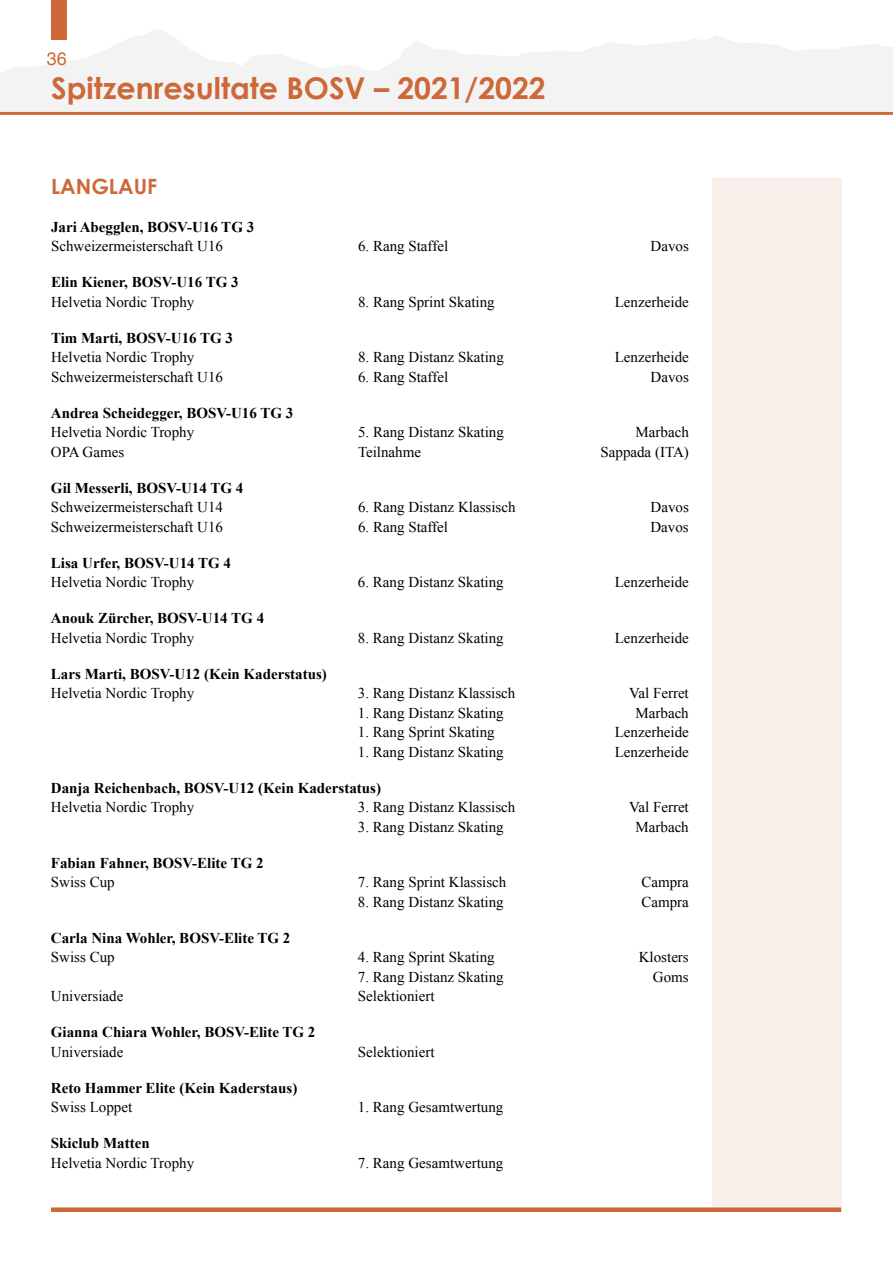
<style>
.page{position:relative;width:893px;height:1263px;background:#fff}
.page>*{position:absolute;margin:0;border:0;box-sizing:border-box;transform-origin:0 0}
.t1{font:700 30px "Century Gothic";color:#cd6839}
.t2{font:700 21px "Century Gothic";color:#cd6839}
.t3{font:18px "Helvetica";color:#cd6839}
.t4{font:15px "Times New Roman";color:#000}
.t5{font:700 15px "Times New Roman";color:#000}
</style>
<div class="page">
<svg style="left:0;top:30px;width:893px;height:82px;fill:#f3f3f3"></svg>
<div style="left:51px;top:0;width:16px;height:40px;background:#cd6839"></div>
<svg style="left:0;top:112px;width:893px;height:3px;background:#cf6e41"></svg>
<div style="left:713px;top:179px;width:129px;height:1033px;background:#faf0eb"></div>
<svg style="left:51px;top:1207px;width:790px;height:5px;background:#d1764c"></svg>
<p class="t3" style="left:47px;top:45px;width:22px">36</p>
<h1 class="t1" style="left:51px;top:69px;width:496px">Spitzenresultate BOSV – 2021/2022</h1>
<h2 class="t2" style="left:51px;top:174px;width:108px">LANGLAUF</h2>
<p class="t5" style="left:51px;top:216px;width:205px">Jari Abegglen, BOSV-U16 TG 3</p>
<p class="t4" style="left:51px;top:236px;width:174px">Schweizermeisterschaft U16</p>
<p class="t4" style="left:358px;top:236px;width:92px">6. Rang Staffel</p>
<p class="t4" style="left:650px;top:236px;width:40px">Davos</p>
<p class="t5" style="left:51px;top:272px;width:189px">Elin Kiener, BOSV-U16 TG 3</p>
<p class="t4" style="left:51px;top:292px;width:145px">Helvetia Nordic Trophy</p>
<p class="t4" style="left:358px;top:292px;width:138px">8. Rang Sprint Skating</p>
<p class="t4" style="left:615px;top:292px;width:76px">Lenzerheide</p>
<p class="t5" style="left:51px;top:327px;width:184px">Tim Marti, BOSV-U16 TG 3</p>
<p class="t4" style="left:51px;top:347px;width:145px">Helvetia Nordic Trophy</p>
<p class="t4" style="left:358px;top:347px;width:147px">8. Rang Distanz Skating</p>
<p class="t4" style="left:615px;top:347px;width:76px">Lenzerheide</p>
<p class="t4" style="left:51px;top:367px;width:174px">Schweizermeisterschaft U16</p>
<p class="t4" style="left:358px;top:367px;width:92px">6. Rang Staffel</p>
<p class="t4" style="left:650px;top:367px;width:40px">Davos</p>
<p class="t5" style="left:51px;top:402px;width:244px">Andrea Scheidegger, BOSV-U16 TG 3</p>
<p class="t4" style="left:51px;top:422px;width:145px">Helvetia Nordic Trophy</p>
<p class="t4" style="left:358px;top:422px;width:147px">5. Rang Distanz Skating</p>
<p class="t4" style="left:635px;top:422px;width:55px">Marbach</p>
<p class="t4" style="left:51px;top:442px;width:75px">OPA Games</p>
<p class="t4" style="left:358px;top:442px;width:65px">Teilnahme</p>
<p class="t4" style="left:600px;top:442px;width:90px">Sappada (ITA)</p>
<p class="t5" style="left:51px;top:477px;width:194px">Gil Messerli, BOSV-U14 TG 4</p>
<p class="t4" style="left:51px;top:497px;width:174px">Schweizermeisterschaft U14</p>
<p class="t4" style="left:358px;top:497px;width:159px">6. Rang Distanz Klassisch</p>
<p class="t4" style="left:650px;top:497px;width:40px">Davos</p>
<p class="t4" style="left:51px;top:517px;width:174px">Schweizermeisterschaft U16</p>
<p class="t4" style="left:358px;top:517px;width:92px">6. Rang Staffel</p>
<p class="t4" style="left:650px;top:517px;width:40px">Davos</p>
<p class="t5" style="left:51px;top:552px;width:182px">Lisa Urfer, BOSV-U14 TG 4</p>
<p class="t4" style="left:51px;top:572px;width:145px">Helvetia Nordic Trophy</p>
<p class="t4" style="left:358px;top:572px;width:147px">6. Rang Distanz Skating</p>
<p class="t4" style="left:615px;top:572px;width:76px">Lenzerheide</p>
<p class="t5" style="left:51px;top:608px;width:215px">Anouk Zürcher, BOSV-U14 TG 4</p>
<p class="t4" style="left:51px;top:628px;width:145px">Helvetia Nordic Trophy</p>
<p class="t4" style="left:358px;top:628px;width:147px">8. Rang Distanz Skating</p>
<p class="t4" style="left:615px;top:628px;width:76px">Lenzerheide</p>
<p class="t5" style="left:51px;top:663px;width:277px">Lars Marti, BOSV-U12 (Kein Kaderstatus)</p>
<p class="t4" style="left:51px;top:683px;width:145px">Helvetia Nordic Trophy</p>
<p class="t4" style="left:358px;top:683px;width:159px">3. Rang Distanz Klassisch</p>
<p class="t4" style="left:629px;top:683px;width:61px">Val Ferret</p>
<p class="t4" style="left:358px;top:703px;width:147px">1. Rang Distanz Skating</p>
<p class="t4" style="left:635px;top:703px;width:55px">Marbach</p>
<p class="t4" style="left:358px;top:722px;width:138px">1. Rang Sprint Skating</p>
<p class="t4" style="left:615px;top:722px;width:76px">Lenzerheide</p>
<p class="t4" style="left:358px;top:742px;width:147px">1. Rang Distanz Skating</p>
<p class="t4" style="left:615px;top:742px;width:76px">Lenzerheide</p>
<p class="t5" style="left:51px;top:777px;width:332px">Danja Reichenbach, BOSV-U12 (Kein Kaderstatus)</p>
<p class="t4" style="left:51px;top:797px;width:145px">Helvetia Nordic Trophy</p>
<p class="t4" style="left:358px;top:797px;width:159px">3. Rang Distanz Klassisch</p>
<p class="t4" style="left:629px;top:797px;width:61px">Val Ferret</p>
<p class="t4" style="left:358px;top:817px;width:147px">3. Rang Distanz Skating</p>
<p class="t4" style="left:635px;top:817px;width:55px">Marbach</p>
<p class="t5" style="left:51px;top:852px;width:214px">Fabian Fahner, BOSV-Elite TG 2</p>
<p class="t4" style="left:51px;top:872px;width:65px">Swiss Cup</p>
<p class="t4" style="left:358px;top:872px;width:150px">7. Rang Sprint Klassisch</p>
<p class="t4" style="left:641px;top:872px;width:49px">Campra</p>
<p class="t4" style="left:358px;top:892px;width:147px">8. Rang Distanz Skating</p>
<p class="t4" style="left:641px;top:892px;width:49px">Campra</p>
<p class="t5" style="left:51px;top:927px;width:241px">Carla Nina Wohler, BOSV-Elite TG 2</p>
<p class="t4" style="left:51px;top:947px;width:65px">Swiss Cup</p>
<p class="t4" style="left:358px;top:947px;width:138px">4. Rang Sprint Skating</p>
<p class="t4" style="left:639px;top:947px;width:51px">Klosters</p>
<p class="t4" style="left:358px;top:967px;width:147px">7. Rang Distanz Skating</p>
<p class="t4" style="left:653px;top:967px;width:37px">Goms</p>
<p class="t4" style="left:51px;top:986px;width:74px">Universiade</p>
<p class="t4" style="left:358px;top:986px;width:78px">Selektioniert</p>
<p class="t5" style="left:51px;top:1022px;width:266px">Gianna Chiara Wohler, BOSV-Elite TG 2</p>
<p class="t4" style="left:51px;top:1042px;width:74px">Universiade</p>
<p class="t4" style="left:358px;top:1042px;width:78px">Selektioniert</p>
<p class="t5" style="left:51px;top:1077px;width:248px">Reto Hammer Elite (Kein Kaderstaus)</p>
<p class="t4" style="left:51px;top:1097px;width:83px">Swiss Loppet</p>
<p class="t4" style="left:358px;top:1097px;width:147px">1. Rang Gesamtwertung</p>
<p class="t5" style="left:51px;top:1133px;width:100px">Skiclub Matten</p>
<p class="t4" style="left:51px;top:1153px;width:145px">Helvetia Nordic Trophy</p>
<p class="t4" style="left:358px;top:1153px;width:147px">7. Rang Gesamtwertung</p>
</div>
